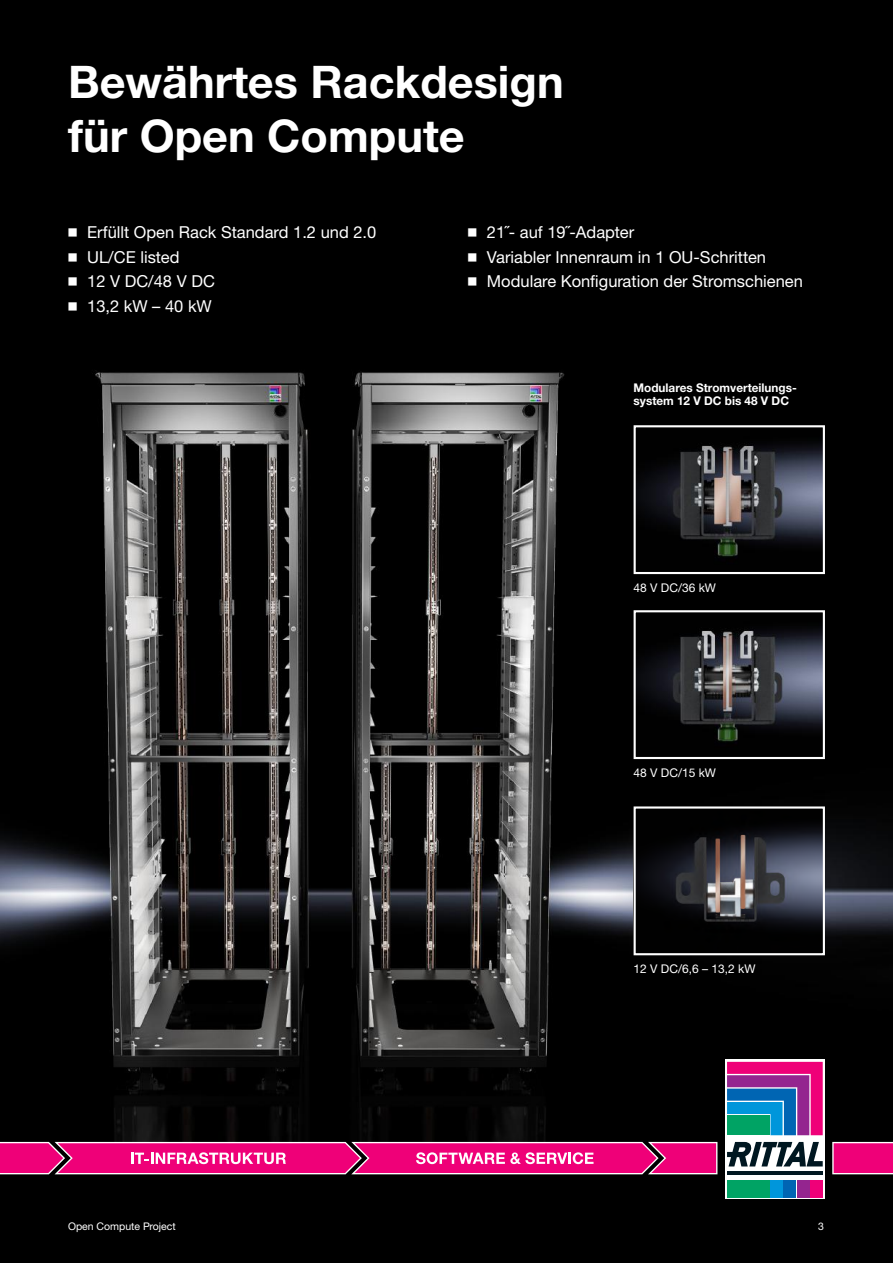
<style>
.page{position:relative;width:893px;height:1263px;background:#fff}
.page>*{position:absolute;margin:0;border:0;box-sizing:border-box;transform-origin:0 0}
.t1{font:700 45px/54px "Neue Helvetica For Rittal";color:#fff}
.t2{font:16.5px/24.8px "Neue Helvetica For Rittal";color:#fff}
.t3{font:700 12px/12.9px "Neue Helvetica For Rittal";color:#fff}
.t4{font:12px "Neue Helvetica For Rittal";color:#fff}
.t5{font:10.5px "Neue Helvetica For Rittal";color:#fff}
.s1{font-weight:300}
</style>
<div class="page">
<div style="left:0;top:0;width:893px;height:94px;background:#000"></div>
<img style="left:0;top:94px;width:893px;height:1169px">
<img style="left:637px;top:428px;width:185px;height:143px">
<div style="left:634px;top:425px;width:191px;height:149px;border:2px solid #fff"></div>
<img style="left:637px;top:613px;width:185px;height:143px">
<div style="left:634px;top:610px;width:191px;height:149px;border:2px solid #fff"></div>
<img style="left:637px;top:809px;width:185px;height:143px">
<div style="left:634px;top:806px;width:191px;height:149px;border:2px solid #fff"></div>
<svg style="left:725px;top:1060px;width:100px;height:139px"></svg>
<svg style="left:727px;top:1170px;width:96px;height:4px"></svg>
<svg style="left:727px;top:1142px;width:96px;height:24px"></svg>
<div style="left:727px;top:1180px;width:42px;height:17px;background:#00a364"></div>
<div style="left:770px;top:1180px;width:12px;height:17px;background:#0096db"></div>
<div style="left:784px;top:1180px;width:12px;height:17px;background:#0065b3"></div>
<div style="left:797px;top:1180px;width:12px;height:17px;background:#94258f"></div>
<svg style="left:727px;top:1062px;width:96px;height:73px;background:#74559c"></svg>
<div style="left:811px;top:1180px;width:12px;height:17px;background:#ef0078"></div>
<svg style="left:832px;top:1142px;width:61px;height:32px;background:#ef1783"></svg>
<svg style="left:0;top:1142px;width:717px;height:32px;background:#eb298b"></svg>
<h1 class="t1" style="left:68px;top:55px;width:497px">Bewährtes Rackdesign für Open Compute</h1>
<p class="t2" style="left:68px;top:219px;width:310px"><span class="s1">◾</span> Erfüllt Open Rack Standard 1.2 und 2.0 <span class="s1">◾</span> UL/CE listed<br><span class="s1">◾</span> 12 V DC/48 V DC<br><span class="s1">◾</span> 13,2 kW – 40 kW</p>
<p class="t2" style="left:468px;top:219px;width:337px"><span class="s1">◾</span> 21˝- auf 19˝-Adapter<br><span class="s1">◾</span> Variabler Innenraum in 1 OU-Schritten<br><span class="s1">◾</span> Modulare Konfiguration der Stromschienen</p>
<p class="t3" style="left:634px;top:381px;width:164px">Modulares Stromverteilungs&shy;system 12 V DC bis 48 V DC</p>
<p class="t4" style="left:634px;top:580px;width:84px">48 V DC/36 kW</p>
<p class="t4" style="left:634px;top:765px;width:84px">48 V DC/15 kW</p>
<p class="t4" style="left:634px;top:961px;width:123px">12 V DC/6,6 – 13,2 kW</p>
<p class="t5" style="left:68px;top:1220px;width:109px">Open Compute Project</p>
<p class="t5" style="left:818px;top:1220px;width:7px">3</p>
</div>
